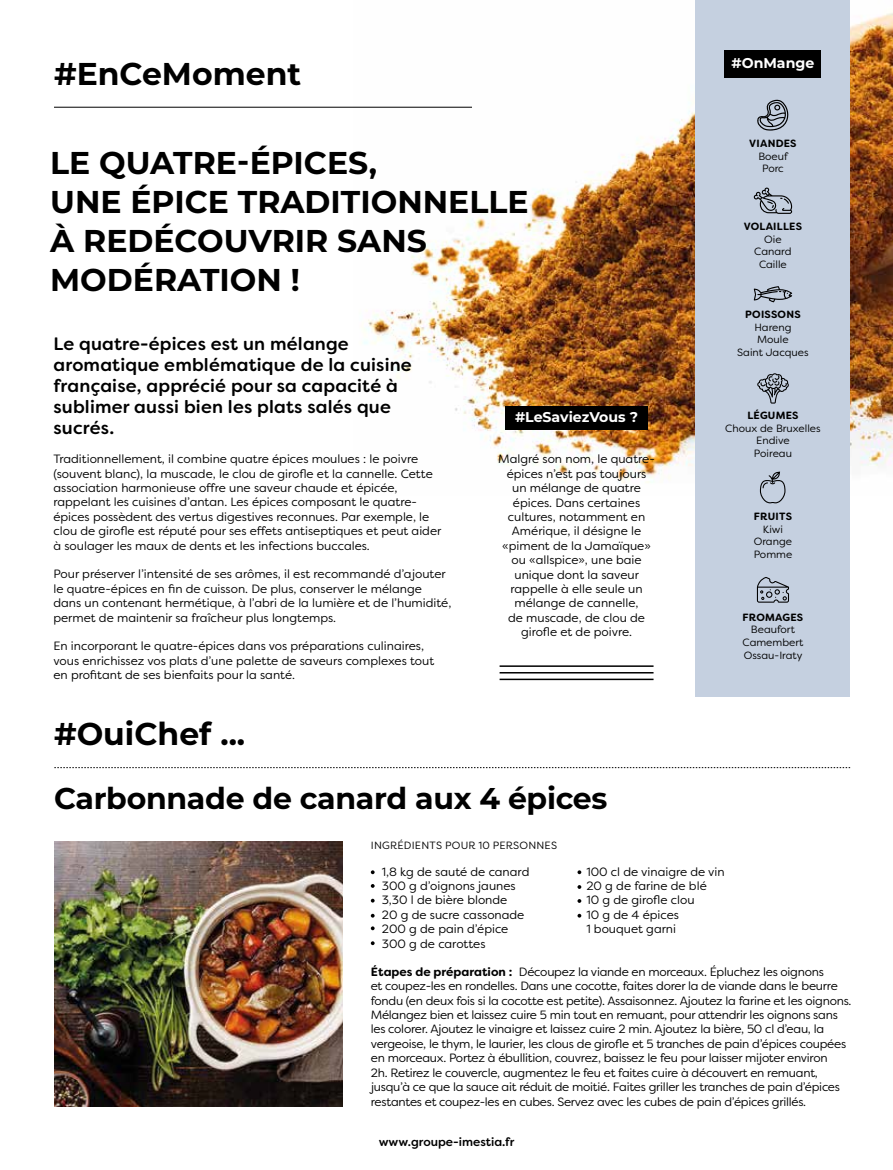
<style>
.page{position:relative;width:893px;height:1170px;background:#fff}
.page>*{position:absolute;margin:0;border:0;box-sizing:border-box;transform-origin:0 0}
.t1{font:700 31.5px/39px "Montserrat";color:#000}
.t2{font:700 30px "Montserrat";letter-spacing:-.01em;color:#000}
.t3{font:500 18px/21px "Filson Soft";letter-spacing:.01em;color:#000}
.t4{font:700 14.1px "Montserrat";color:#fff}
.t5{font:12px/14.4px "Filson Soft";color:#000}
.t6{font:12px/14.4px "Filson Soft";letter-spacing:-.02em;color:#000}
.t7{font:500 12px "Filson Soft";color:#000}
.t8{font:10.5px/12.6px "Filson Soft";color:#000;text-align:center}
.t9{font:700 10.5px "Filson Soft";letter-spacing:.02em;color:#000}
.t10{font:10.5px "Filson Soft";letter-spacing:.02em;color:#000}
.s1{font-weight:700}
</style>
<div class="page">
<img style="left:353px;top:0;width:540px;height:495px">
<hr style="left:54px;top:107px;width:418px;height:1px;background:#000">
<div style="left:505px;top:406px;width:143px;height:23px;background:#000"></div>
<hr style="left:500px;top:665px;width:153px;height:2px;background:#000">
<hr style="left:500px;top:672px;width:153px;height:1px;background:#000">
<hr style="left:500px;top:678px;width:153px;height:2px;background:#000">
<svg style="left:54px;top:767px;width:796px;height:1px"></svg>
<svg style="left:371px;top:870px;width:4px;height:4px"></svg>
<svg style="left:371px;top:884px;width:4px;height:3px"></svg>
<svg style="left:371px;top:898px;width:4px;height:4px"></svg>
<svg style="left:577px;top:870px;width:4px;height:4px"></svg>
<img style="left:54px;top:841px;width:288px;height:265px">
<div style="left:696px;top:0;width:154px;height:696px;background:#c5d0e0"></div>
<div style="left:725px;top:50px;width:96px;height:28px;background:#000"></div>
<svg style="left:757px;top:99px;width:32px;height:31px"></svg>
<svg style="left:757px;top:373px;width:32px;height:30px"></svg>
<svg style="left:760px;top:471px;width:25px;height:32px"></svg>
<svg style="left:754px;top:187px;width:38px;height:27px"></svg>
<svg style="left:754px;top:286px;width:38px;height:16px"></svg>
<svg style="left:757px;top:577px;width:32px;height:25px"></svg>
<svg style="left:371px;top:913px;width:4px;height:4px"></svg>
<svg style="left:371px;top:926px;width:4px;height:4px"></svg>
<svg style="left:577px;top:913px;width:4px;height:4px"></svg>
<svg style="left:371px;top:941px;width:4px;height:4px"></svg>
<h1 class="t1" style="left:54px;top:52px;width:249px">#EnCeMoment</h1>
<h1 class="t1" style="left:50px;top:141px;width:480px">LE QUATRE-ÉPICES,<br>UNE ÉPICE TRADITIONNELLE<br>À REDÉCOUVRIR SANS<br>MODÉRATION !</h1>
<h3 class="t3" style="left:53px;top:333px;width:360px">Le quatre-épices est un mélange aromatique emblématique de la cuisine française, apprécié pour sa capacité à sublimer aussi bien les plats salés que sucrés.</h3>
<p class="t5" style="left:53px;top:451px;width:389px">Traditionnellement, il combine quatre épices moulues : le poivre (souvent blanc), la muscade, le clou de girofle et la cannelle. Cette association harmonieuse offre une saveur chaude et épicée, rappelant les cuisines d’antan. Les épices composant le quatre&shy;épices possèdent des vertus digestives reconnues. Par exemple, le clou de girofle est réputé pour ses effets antiseptiques et peut aider à soulager les maux de dents et les infections buccales.</p>
<p class="t5" style="left:53px;top:567px;width:399px">Pour préserver l’intensité de ses arômes, il est recommandé d’ajouter le quatre-épices en fin de cuisson. De plus, conserver le mélange dans un contenant hermétique, à l’abri de la lumière et de l’humidité, permet de maintenir sa fraîcheur plus longtemps.</p>
<p class="t5" style="left:53px;top:639px;width:382px">En incorporant le quatre-épices dans vos préparations culinaires, vous enrichissez vos plats d’une palette de saveurs complexes tout en profitant de ses bienfaits pour la santé.</p>
<h1 class="t1" style="left:54px;top:712px;width:193px">#OuiChef ...</h1>
<p class="t4" style="left:515px;top:407px;width:125px">#LeSaviezVous ?</p>
<p class="t5" style="left:498px;top:452px;width:158px;text-align:center">Malgré son nom, le quatre&shy;épices n’est pas toujours un mélange de quatre épices. Dans certaines cultures, notamment en<br>Amérique, il désigne le «piment de la Jamaïque» ou «allspice», une baie unique dont la saveur rappelle à elle seule un mélange de cannelle,<br>de muscade, de clou de girofle et de poivre.</p>
<h2 class="t2" style="left:54px;top:776px;width:555px">Carbonnade de canard aux 4 épices</h2>
<p class="t10" style="left:371px;top:839px;width:188px">INGRÉDIENTS POUR 10 PERSONNES</p>
<p class="t4" style="left:731px;top:53px;width:84px">#OnMange</p>
<p class="t9" style="left:749px;top:137px;width:49px">VIANDES</p>
<p class="t8" style="left:758px;top:150px;width:31px">Boeuf<br>Porc</p>
<p class="t9" style="left:744px;top:219px;width:60px">VOLAILLES</p>
<p class="t8" style="left:754px;top:232px;width:39px">Oie<br>Canard<br>Caille</p>
<p class="t9" style="left:745px;top:308px;width:57px">POISSONS</p>
<p class="t8" style="left:737px;top:321px;width:73px">Hareng<br>Moule<br>Saint Jacques</p>
<p class="t9" style="left:747px;top:408px;width:53px">LÉGUMES</p>
<p class="t8" style="left:725px;top:421px;width:97px">Choux de Bruxelles<br>Endive<br>Poireau</p>
<p class="t9" style="left:754px;top:509px;width:40px">FRUITS</p>
<p class="t8" style="left:754px;top:522px;width:40px">Kiwi<br>Orange<br>Pomme</p>
<p class="t9" style="left:743px;top:610px;width:62px">FROMAGES</p>
<p class="t8" style="left:742px;top:623px;width:62px">Beaufort<br>Camembert<br>Ossau-Iraty</p>
<p class="t5" style="left:382px;top:864px;width:149px">1,8 kg de sauté de canard<br>300 g d’oignons jaunes<br>3,30 l de bière blonde<br>20 g de sucre cassonade<br>200 g de pain d’épice<br>300 g de carottes</p>
<p class="t5" style="left:586px;top:864px;width:140px">100 cl de vinaigre de vin<br>20 g de farine de blé<br>10 g de girofle clou<br>10 g de 4 épices<br>1 bouquet garni</p>
<p class="t6" style="left:371px;top:964px;width:482px"><span class="s1">Étapes de préparation :</span> Découpez la viande en morceaux. Épluchez les oignons<br>et coupez-les en rondelles. Dans une cocotte, faites dorer la de viande dans le beurre fondu (en deux fois si la cocotte est petite). Assaisonnez. Ajoutez la farine et les oignons.<br>Mélangez bien et laissez cuire 5 min tout en remuant, pour attendrir les oignons sans les colorer. Ajoutez le vinaigre et laissez cuire 2 min. Ajoutez la bière, 50 cl d’eau, la vergeoise, le thym, le laurier, les clous de girofle et 5 tranches de pain d’épices coupées en morceaux. Portez à ébullition, couvrez, baissez le feu pour laisser mijoter environ<br>2h. Retirez le couvercle, augmentez le feu et faites cuire à découvert en remuant, jusqu’à ce que la sauce ait réduit de moitié. Faites griller les tranches de pain d’épices restantes et coupez-les en cubes. Servez avec les cubes de pain d’épices grillés.</p>
<p class="t7" style="left:379px;top:1133px;width:137px">www.groupe-imestia.fr</p>
</div>
